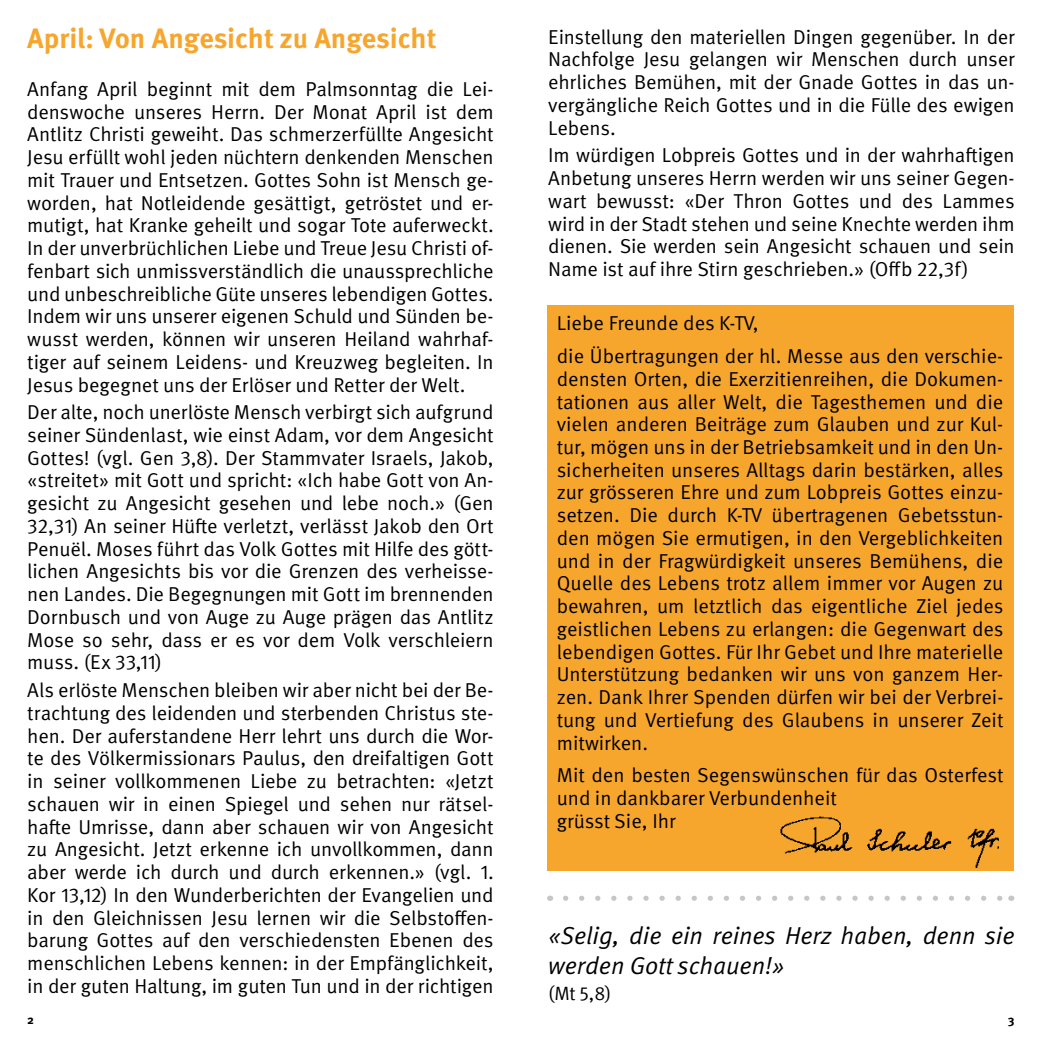
<style>
.page{position:relative;width:1042px;height:1042px;background:#fff}
.page>*{position:absolute;margin:0;border:0;box-sizing:border-box;transform-origin:0 0}
.t1{font:700 28px "Meta Pro";letter-spacing:-.005em;color:#f7a62d}
.t2{font:24.5px/29.4px "Meta Pro Norm Ita";letter-spacing:-.005em;color:#000}
.t3{font:20.12px/22.8px "Meta Pro Norm";letter-spacing:-.005em;color:#000;text-align:justify}
.t4{font:19.25px "Meta Pro Norm";color:#000}
.t5{font:700 12.25px "Meta Pro";color:#000}
</style>
<div class="page">
<div style="left:547px;top:305px;width:466px;height:566px;background:#f7a62d"></div>
<img style="left:780px;top:816px;width:218px;height:52px">
<svg style="left:565px;top:895px;width:438px;height:6px"></svg>
<h1 class="t1" style="left:27px;top:17px;width:411px">April: Von Angesicht zu Angesicht</h1>
<p class="t3" style="left:27px;top:76px;width:468px">Anfang April beginnt mit dem Palmsonntag die Lei&shy;denswoche unseres Herrn. Der Monat April ist dem Antlitz Christi geweiht. Das schmerzerfüllte Angesicht Jesu erfüllt wohl jeden nüchtern denkenden Menschen mit Trauer und Entsetzen. Gottes Sohn ist Mensch ge&shy;worden, hat Notleidende gesättigt, getröstet und er&shy;mutigt, hat Kranke geheilt und sogar Tote auferweckt.<br>In der unverbrüchlichen Liebe und Treue Jesu Christi of&shy;fenbart sich unmissverständlich die unaussprechliche und unbeschreibliche Güte unseres lebendigen Gottes.<br>Indem wir uns unserer eigenen Schuld und Sünden be&shy;wusst werden, können wir unseren Heiland wahrhaf&shy;tiger auf seinem Leidens- und Kreuzweg begleiten. In Jesus begegnet uns der Erlöser und Retter der Welt.</p>
<p class="t3" style="left:27px;top:399px;width:468px">Der alte, noch unerlöste Mensch verbirgt sich aufgrund seiner Sündenlast, wie einst Adam, vor dem Angesicht Gottes! (vgl. Gen 3,8). Der Stammvater Israels, Jakob, «streitet» mit Gott und spricht: «Ich habe Gott von An&shy;gesicht zu Angesicht gesehen und lebe noch.» (Gen 32,31) An seiner Hüfte verletzt, verlässt Jakob den Ort Penuël. Moses führt das Volk Gottes mit Hilfe des gött&shy;lichen Angesichts bis vor die Grenzen des verheisse&shy;nen Landes. Die Begegnungen mit Gott im brennenden Dornbusch und von Auge zu Auge prägen das Antlitz Mose so sehr, dass er es vor dem Volk verschleiern muss. (Ex 33,11)</p>
<p class="t3" style="left:27px;top:677px;width:468px">Als erlöste Menschen bleiben wir aber nicht bei der Be&shy;trachtung des leidenden und sterbenden Christus ste&shy;hen. Der auferstandene Herr lehrt uns durch die Wor&shy;te des Völkermissionars Paulus, den dreifaltigen Gott in seiner vollkommenen Liebe zu betrachten: «Jetzt schauen wir in einen Spiegel und sehen nur rätsel&shy;hafte Umrisse, dann aber schauen wir von Angesicht zu Angesicht. Jetzt erkenne ich unvollkommen, dann aber werde ich durch und durch erkennen.» (vgl. 1.<br>Kor 13,12) In den Wunderberichten der Evangelien und in den Gleichnissen Jesu lernen wir die Selbstoffen&shy;barung Gottes auf den verschiedensten Ebenen des menschlichen Lebens kennen: in der Empfänglichkeit, in der guten Haltung, im guten Tun und in der richtigen</p>
<p class="t3" style="left:548px;top:24px;width:468px">Einstellung den materiellen Dingen gegenüber. In der Nachfolge Jesu gelangen wir Menschen durch unser ehrliches Bemühen, mit der Gnade Gottes in das un&shy;vergängliche Reich Gottes und in die Fülle des ewigen Lebens.</p>
<p class="t3" style="left:548px;top:143px;width:468px">Im würdigen Lobpreis Gottes und in der wahrhaftigen Anbetung unseres Herrn werden wir uns seiner Gegen&shy;wart bewusst: «Der Thron Gottes und des Lammes wird in der Stadt stehen und seine Knechte werden ihm dienen. Sie werden sein Angesicht schauen und sein Name ist auf ihre Stirn geschrieben.» (Offb 22,3f)</p>
<p class="t3" style="left:557px;top:306px;width:448px;line-height:32.7px">Liebe Freunde des K-TV,<br>die Übertragungen der hl. Messe aus den verschie-</p>
<p class="t3" style="left:557px;top:366px;width:448px">densten Orten, die Exerzitienreihen, die Dokumen&shy;tationen aus aller Welt, die Tagesthemen und die vielen anderen Beiträge zum Glauben und zur Kul&shy;tur, mögen uns in der Betriebsamkeit und in den Un&shy;sicherheiten unseres Alltags darin bestärken, alles zur grösseren Ehre und zum Lobpreis Gottes einzu&shy;setzen. Die durch K-TV übertragenen Gebetsstun&shy;den mögen Sie ermutigen, in den Vergeblichkeiten und in der Fragwürdigkeit unseres Bemühens, die Quelle des Lebens trotz allem immer vor Augen zu bewahren, um letztlich das eigentliche Ziel jedes geistlichen Lebens zu erlangen: die Gegenwart des lebendigen Gottes. Für Ihr Gebet und Ihre materielle Unterstützung bedanken wir uns von ganzem Her&shy;zen. Dank Ihrer Spenden dürfen wir bei der Verbrei&shy;tung und Vertiefung des Glaubens in unserer Zeit mitwirken.</p>
<p class="t3" style="left:557px;top:763px;width:448px;text-align:left">Mit den besten Segenswünschen für das Osterfest und in dankbarer Verbundenheit<br>grüsst Sie, Ihr</p>
<p class="t2" style="left:548px;top:919px;width:468px">«Selig, die ein reines Herz haben, denn sie werden Gott schauen!»</p>
<p class="t4" style="left:548px;top:978px;width:65px">(Mt 5,8)</p>
<p class="t5" style="left:27px;top:1010px;width:8px">2</p>
<p class="t5" style="left:1008px;top:1010px;width:8px">3</p>
</div>
